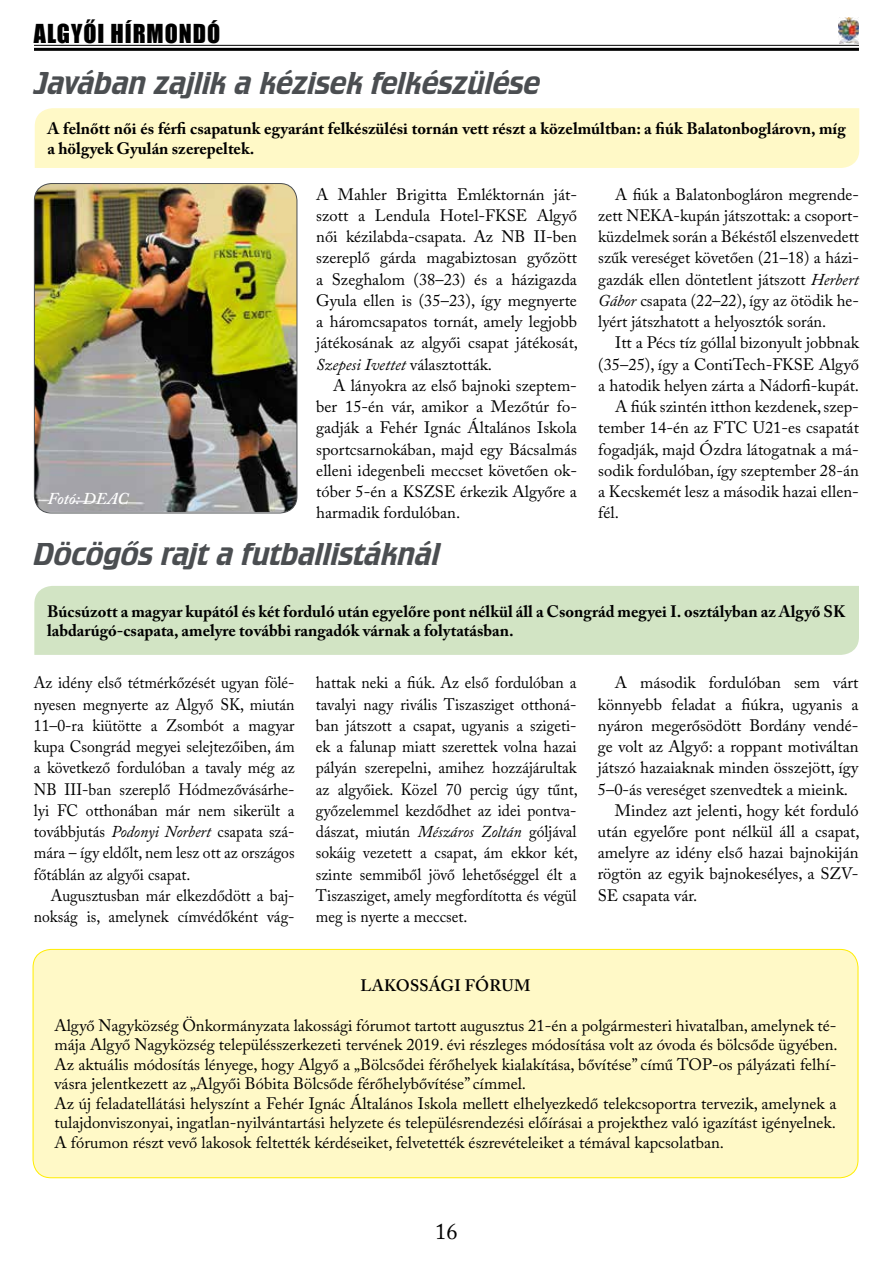
<style>
.page{position:relative;width:893px;height:1263px;background:#fff}
.page>*{position:absolute;margin:0;border:0;box-sizing:border-box;transform-origin:0 0}
.t1{font:33px "Crillee TOT";color:#4b4e51}
.t2{font:24px "Impact";letter-spacing:.04em;color:#000}
.t3{font:22.5px "Adobe Caslon Pro";color:#000}
.t4{font:16.5px/21.3px "Adobe Caslon Pro";color:#000;text-align:justify}
.t5{font:16.5px/21.3px "Adobe Caslon Pro";color:#000;text-align:justify;scale:.95 1}
.t6{font:700 16.5px/19.8px "Adobe Caslon Pro";color:#000}
.t7{font:600 16.5px "Adobe Caslon Pro";letter-spacing:.015em;color:#000}
.t8{font:italic 600 16.5px "Adobe Caslon Pro";letter-spacing:-.005em;color:#fff}
.s1{font-style:italic}
</style>
<div class="page">
<hr style="left:34px;top:45px;width:825px;height:1px;background:#000">
<hr style="left:34px;top:48px;width:825px;height:3px;background:#000">
<img style="left:838px;top:17px;width:21px;height:26px">
<div style="left:33px;top:949px;width:825px;height:229px;background:#fff9c7;border-radius:18px"></div>
<div style="left:33px;top:949px;width:825px;height:229px;border:1px solid #ffed00;border-radius:18px"></div>
<div style="left:35px;top:108px;width:824px;height:60px;background:#fff9c7"></div>
<img style="left:34px;top:184px;width:263px;height:328px">
<div style="left:34px;top:183px;width:263px;height:330px;border:1px solid #4b4e51;border-radius:17px"></div>
<div style="left:34px;top:586px;width:825px;height:69px;background:#d2e4c4"></div>
<h2 class="t2" style="left:34px;top:15px;width:188px">ALGYŐI HÍRMONDÓ</h2>
<h1 class="t1" style="left:34px;top:65px;width:508px">Javában zajlik a kézisek felkészülése</h1>
<p class="t6" style="left:48px;top:119px;width:800px">A felnőtt női és férfi csapatunk egyaránt felkészülési tornán vett részt a közelmúltban: a fiúk Balatonboglárovn, míg a hölgyek Gyulán szerepeltek.</p>
<p class="t4" style="left:316px;top:183px;width:263px">A Mahler Brigitta Emléktornán ját&shy;szott a Lendula Hotel-FKSE Algyő női kézilabda-csapata. Az NB II-ben szereplő gárda magabiztosan győzött a Szeghalom (38–23) és a házigazda Gyula ellen is (35–23), így megnyerte a háromcsapatos tornát, amely legjobb játékosának az algyői csapat játékosát, <span class="s1">Szepesi Ivettet</span> választották.</p>
<p class="t4" style="left:316px;top:375px;width:262px;text-indent:17px">A lányokra az első bajnoki szeptem&shy;ber 15-én vár, amikor a Mezőtúr fo&shy;gadják a Fehér Ignác Általános Iskola sportcsarnokában, majd egy Bácsalmás elleni idegenbeli meccset követően ok&shy;tóber 5-én a KSZSE érkezik Algyőre a harmadik fordulóban.</p>
<p class="t8" style="left:48px;top:489px;width:82px">Fotó: DEAC</p>
<h1 class="t1" style="left:34px;top:536px;width:408px">Döcögős rajt a futballistáknál</h1>
<p class="t4" style="left:598px;top:183px;width:262px;text-indent:17px">A fiúk a Balatonbogláron megrende&shy;zett NEKA-kupán játszottak: a csoport&shy;küzdelmek során a Békéstől elszenvedett szűk vereséget követően (21–18) a házi&shy;gazdák ellen döntetlent játszott <span class="s1">Herbert Gábor</span> csapata (22–22), így az ötödik he&shy;lyért játszhatott a helyosztók során.</p>
<p class="t4" style="left:615px;top:332px;width:245px">Itt a Pécs tíz góllal bizonyult jobbnak</p>
<p class="t4" style="left:598px;top:353px;width:262px">(35–25), így a ContiTech-FKSE Algyő</p>
<p class="t4" style="left:598px;top:375px;width:262px">a hatodik helyen zárta a Nádorfi-kupát.</p>
<p class="t4" style="left:615px;top:396px;width:245px">A fiúk szintén itthon kezdenek, szep-</p>
<p class="t4" style="left:598px;top:417px;width:262px">tember 14-én az FTC U21-es csapatát</p>
<p class="t4" style="left:598px;top:438px;width:262px">fogadják, majd Ózdra látogatnak a má-</p>
<p class="t4" style="left:598px;top:459px;width:262px">sodik fordulóban, így szeptember 28-án</p>
<p class="t4" style="left:598px;top:481px;width:262px">a Kecskemét lesz a második hazai ellen-</p>
<p class="t4" style="left:598px;top:502px;width:22px">fél.</p>
<p class="t6" style="left:47px;top:601px;width:800px">Búcsúzott a magyar kupától és két forduló után egyelőre pont nélkül áll a Csongrád megyei I. osztályban az Algyő SK labdarúgó-csapata, amelyre további rangadók várnak a folytatásban.</p>
<p class="t5" style="left:34px;top:672px;width:276px">Az idény első tétmérkőzését ugyan fölé&shy;nyesen megnyerte az Algyő SK, miután 11–0-ra kiütötte a Zsombót a magyar kupa Csongrád megyei selejtezőiben, ám a következő fordulóban a tavaly még az NB III-ban szereplő Hódmezővásárhe&shy;lyi FC otthonában már nem sikerült a továbbjutás <span class="s1">Podonyi Norbert</span> csapata szá&shy;mára – így eldőlt, nem lesz ott az országos főtáblán az algyői csapat.</p>
<p class="t5" style="left:34px;top:884px;width:276px;text-align:right">Augusztusban már elkezdődött a baj&shy;nokság is, amelynek címvédőként vág-</p>
<p class="t5" style="left:316px;top:672px;width:277px">hattak neki a fiúk. Az első fordulóban a tavalyi nagy rivális Tiszasziget otthoná&shy;ban játszott a csapat, ugyanis a szigeti&shy;ek a falunap miatt szerettek volna hazai pályán szerepelni, amihez hozzájárultak az algyőiek. Közel 70 percig úgy tűnt, győzelemmel kezdődhet az idei pontva&shy;dászat, miután <span class="s1">Mészáros Zoltán</span> góljával sokáig vezetett a csapat, ám ekkor két, szinte semmiből jövő lehetőséggel élt a Tiszasziget, amely megfordította és végül meg is nyerte a meccset.</p>
<p class="t4" style="left:615px;top:672px;width:245px">A második fordulóban sem várt</p>
<p class="t4" style="left:598px;top:693px;width:262px">könnyebb feladat a fiúkra, ugyanis a</p>
<p class="t4" style="left:598px;top:714px;width:262px">nyáron megerősödött Bordány vendé-</p>
<p class="t4" style="left:598px;top:736px;width:262px">ge volt az Algyő: a roppant motiváltan</p>
<p class="t4" style="left:598px;top:757px;width:262px">játszó hazaiaknak minden összejött, így</p>
<p class="t4" style="left:598px;top:778px;width:252px">5–0-ás vereséget szenvedtek a mieink.</p>
<p class="t4" style="left:615px;top:799px;width:245px">Mindez azt jelenti, hogy két forduló</p>
<p class="t4" style="left:598px;top:821px;width:263px">után egyelőre pont nélkül áll a csapat,</p>
<p class="t4" style="left:598px;top:842px;width:262px">amelyre az idény első hazai bajnokiján</p>
<p class="t4" style="left:598px;top:863px;width:262px">rögtön az egyik bajnokesélyes, a SZV-</p>
<p class="t4" style="left:598px;top:884px;width:101px">SE csapata vár.</p>
<p class="t7" style="left:361px;top:976px;width:171px">LAKOSSÁGI FÓRUM</p>
<p class="t4" style="left:55px;top:1015px;width:785px;line-height:19.5px;text-align:left">Algyő Nagyközség Önkormányzata lakossági fórumot tartott augusztus 21-én a polgármesteri hivatalban, amelynek té&shy;mája Algyő Nagyközség településszerkezeti tervének 2019. évi részleges módosítása volt az óvoda és bölcsőde ügyében.<br>Az aktuális módosítás lényege, hogy Algyő a „Bölcsődei férőhelyek kialakítása, bővítése” című TOP-os pályázati felhí&shy;vásra jelentkezett az „Algyői Bóbita Bölcsőde férőhelybővítése” címmel.<br>Az új feladatellátási helyszínt a Fehér Ignác Általános Iskola mellett elhelyezkedő telekcsoportra tervezik, amelynek a tulajdonviszonyai, ingatlan-nyilvántartási helyzete és településrendezési előírásai a projekthez való igazítást igényelnek.<br>A fórumon részt vevő lakosok feltették kérdéseiket, felvetették észrevételeiket a témával kapcsolatban.</p>
<h3 class="t3" style="left:435px;top:1218px;width:24px">16</h3>
</div>
